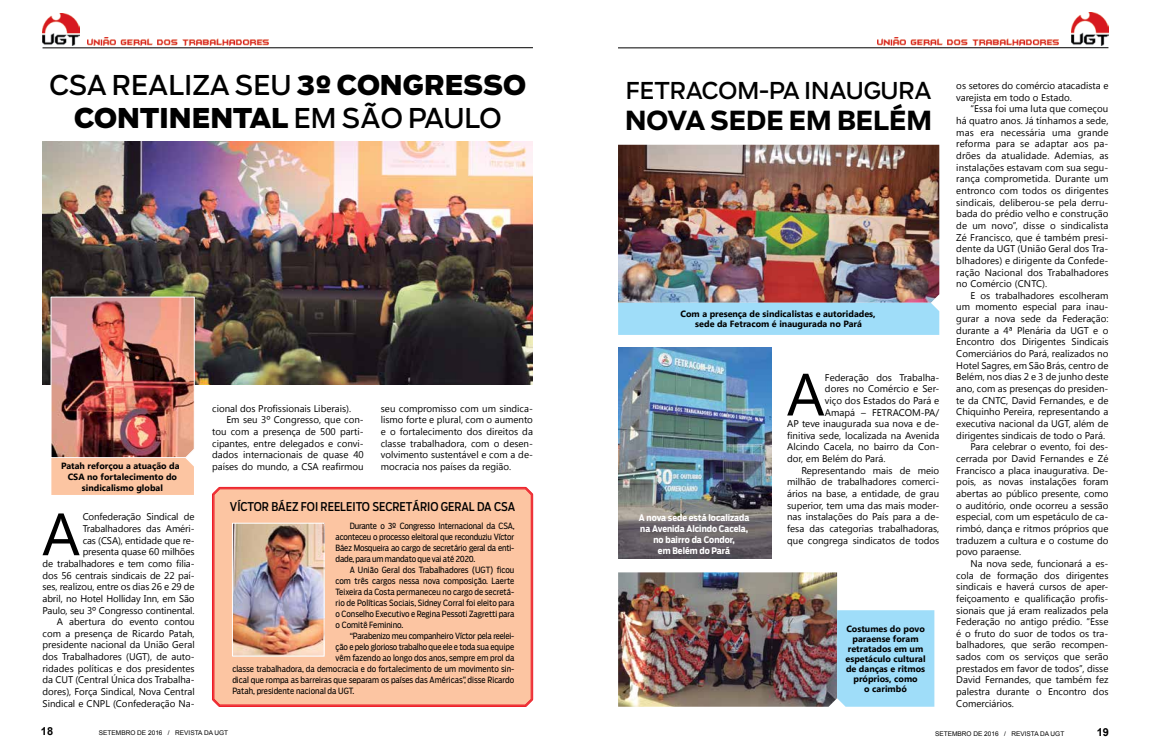
<style>
.page{position:relative;width:1151px;height:755px;background:#fff}
.page>*{position:absolute;margin:0;border:0;box-sizing:border-box;transform-origin:0 0}
.t1{font:59.6px "Segoe UI";color:#000}
.t2{font:27px/32.4px "Boomer";color:#000;text-align:center}
.t3{font:700 26px "Boomer";color:#000}
.t4{font:23px "Boomer";letter-spacing:-.005em;color:#000}
.t5{font:12px "Boomer Cond";color:#000}
.t6{font:700 11px "Arial";color:#000}
.t7{font:9.7px/11.6px "Segoe UI";color:#000;text-align:justify}
.t8{font:700 9px/10px "Segoe UI";color:#000;text-align:center}
.t9{font:700 9px/11px "Boomer Cond";color:#fff;text-align:center}
.t10{font:8.5px/11px "Boomer Cond";letter-spacing:-.01em;color:#000;text-align:justify}
.t11{font:6.5px "Arial";color:#000}
.s1{font-weight:800}
</style>
<div class="page">
<img style="left:43px;top:13px;width:36px;height:33px">
<hr style="left:43px;top:47px;width:490px;height:1px;background:#000">
<hr style="left:618px;top:47px;width:490px;height:1px;background:#000">
<img style="left:88px;top:37px;width:180px;height:8px">
<img style="left:877px;top:37px;width:181px;height:8px">
<img style="left:1071px;top:13px;width:37px;height:32px">
<div style="left:213px;top:487px;width:319px;height:218px;background:#fcc5a2"></div>
<img style="left:234px;top:524px;width:88px;height:129px">
<div style="left:232px;top:522px;width:92px;height:133px;border:1px solid #fff"></div>
<img style="left:43px;top:142px;width:490px;height:242px">
<img style="left:50px;top:296px;width:145px;height:198px">
<img style="left:618px;top:347px;width:154px;height:211px">
<img style="left:618px;top:145px;width:321px;height:157px">
<img style="left:618px;top:572px;width:219px;height:134px">
<div style="left:837px;top:609px;width:97px;height:97px;background:#9fddf9"></div>
<div style="left:618px;top:302px;width:321px;height:32px;background:#9fddf9"></div>
<h2 class="t2" style="left:49px;top:69px;width:478px">CSA REALIZA SEU <span class="s1">3º CONGRESSO<br>CONTINENTAL</span> EM SÃO PAULO</h2>
<p class="t7" style="left:212px;top:402px;width:141px">cional dos Profissionais Liberais).</p>
<p class="t7" style="left:226px;top:413px;width:139px">Em seu 3º Congresso, que con-</p>
<p class="t7" style="left:212px;top:425px;width:153px">tou com a presença de 500 parti-</p>
<p class="t7" style="left:212px;top:436px;width:153px">cipantes, entre delegados e convi-</p>
<p class="t7" style="left:212px;top:448px;width:153px">dados internacionais de quase 40</p>
<p class="t7" style="left:212px;top:460px;width:153px">países do mundo, a CSA reafirmou</p>
<p class="t7" style="left:381px;top:402px;width:154px">seu compromisso com um sindica&shy;lismo forte e plural, com o aumento e o fortalecimento dos direitos da classe trabalhadora, com o desen&shy;volvimento sustentável e com a de-</p>
<p class="t8" style="left:61px;top:460px;width:120px">Patah reforçou a atuação da</p>
<p class="t7" style="left:381px;top:460px;width:132px">mocracia nos países da região.</p>
<p class="t8" style="left:68px;top:470px;width:111px;line-height:10.8px">CSA no fortalecimento do sindicalismo global</p>
<p class="t7" style="left:43px;top:510px;width:154px;text-align:right">Confederação Sindical de<br>Trabalhadores das Améri-<br>cas (CSA), entidade que re-<br>presenta quase 60 milhões<br>de trabalhadores e tem como filia&shy;dos 56 centrais sindicais de 22 paí&shy;ses, realizou, entre os dias 26 e 29 de abril, no Hotel Holliday Inn, em São<br>Paulo, seu 3º Congresso continental.<br>A abertura do evento contou com a presença de Ricardo Patah, presidente nacional da União Geral dos Trabalhadores (UGT), de auto&shy;ridades políticas e dos presidentes da CUT (Central Única dos Trabalha&shy;dores), Força Sindical, Nova Central<br>Sindical e CNPL (Confederação Na-</p>
<h1 class="t1" style="left:42px;top:492px;width:40px">A</h1>
<p class="t5" style="left:230px;top:499px;width:287px">VÍCTOR BÁEZ FOI REELEITO SECRETÁRIO GERAL DA CSA</p>
<p class="t10" style="left:336px;top:520px;width:181px;text-indent:14px">Durante o 3º Congresso Internacional da CSA, aconteceu o processo eleitoral que reconduziu Víctor Báez Mosqueira ao cargo de secretário geral da enti&shy;dade, para um mandato que vai até 2020.</p>
<p class="t10" style="left:336px;top:564px;width:180px;text-indent:14px">A União Geral dos Trabalhadores (UGT) ficou com três cargos nessa nova composição. Laerte Teixeira da Costa permaneceu no cargo de secretá&shy;rio de Políticas Sociais, Sidney Corral foi eleito para o Conselho Executivo e Regina Pessoti Zagretti para o Comitê Feminino.</p>
<p class="t10" style="left:350px;top:630px;width:166px">“Parabenizo meu companheiro Víctor pela reelei-</p>
<p class="t10" style="left:336px;top:641px;width:180px">ção e pelo glorioso trabalho que ele e toda sua equipe</p>
<p class="t10" style="left:336px;top:652px;width:180px">vêm fazendo ao longo dos anos, sempre em prol da</p>
<p class="t10" style="left:232px;top:663px;width:284px">classe trabalhadora, da democracia e do fortalecimento de um movimento sin-</p>
<p class="t10" style="left:232px;top:674px;width:284px">dical que rompa as barreiras que separam os países das Américas”, disse Ricardo</p>
<p class="t10" style="left:232px;top:685px;width:124px">Patah, presidente nacional da UGT.</p>
<h3 class="t4" style="left:626px;top:76px;width:307px">FETRACOM-PA INAUGURA</h3>
<h3 class="t3" style="left:625px;top:104px;width:308px">NOVA SEDE EM BELÉM</h3>
<p class="t8" style="left:680px;top:308px;width:197px">Com a presença de sindicalistas e autoridades, sede da Fetracom é inaugurada no Pará</p>
<p class="t9" style="left:639px;top:512px;width:112px">A nova sede está localizada na Avenida Alcindo Cacela, no bairro da Condor,<br>em Belém do Pará</p>
<h1 class="t1" style="left:786px;top:352px;width:40px">A</h1>
<p class="t7" style="left:825px;top:370px;width:116px">Federação dos Trabalha-</p>
<p class="t7" style="left:825px;top:382px;width:116px">dores no Comércio e Ser-</p>
<p class="t7" style="left:825px;top:394px;width:116px">viço dos Estados do Pará e</p>
<p class="t7" style="left:825px;top:405px;width:116px">Amapá – FETRACOM-PA/</p>
<p class="t7" style="left:787px;top:417px;width:154px">AP teve inaugurada sua nova e de-</p>
<p class="t7" style="left:787px;top:429px;width:154px">finitiva sede, localizada na Avenida</p>
<p class="t7" style="left:787px;top:440px;width:154px">Alcindo Cacela, no bairro da Con-</p>
<p class="t7" style="left:787px;top:452px;width:100px">dor, em Belém do Pará.</p>
<p class="t7" style="left:801px;top:464px;width:139px">Representando mais de meio</p>
<p class="t7" style="left:787px;top:475px;width:154px">milhão de trabalhadores comerci-</p>
<p class="t7" style="left:787px;top:487px;width:154px">ários na base, a entidade, de grau</p>
<p class="t7" style="left:787px;top:498px;width:154px">superior, tem uma das mais moder-</p>
<p class="t7" style="left:787px;top:510px;width:154px">nas instalações do País para a de-</p>
<p class="t7" style="left:787px;top:522px;width:154px">fesa das categorias trabalhadoras,</p>
<p class="t7" style="left:787px;top:533px;width:154px">que congrega sindicatos de todos</p>
<p class="t8" style="left:845px;top:622px;width:82px">Costumes do povo paraense foram retratados em um espetáculo cultural de danças e ritmos próprios, como<br>o carimbó</p>
<p class="t7" style="left:956px;top:79px;width:154px">os setores do comércio atacadista e varejista em todo o Estado.</p>
<p class="t7" style="left:956px;top:103px;width:154px;text-indent:14px">“Essa foi uma luta que começou há quatro anos. Já tínhamos a sede, mas era necessária uma grande reforma para se adaptar aos pa&shy;drões da atualidade. Ademias, as instalações estavam com sua segu&shy;rança comprometida. Durante um entronco com todos os dirigentes sindicais, deliberou-se pela derru&shy;bada do prédio velho e construção de um novo”, disse o sindicalista Zé Francisco, que é também presi&shy;dente da UGT (União Geral dos Tra&shy;blhadores) e dirigente da Confede&shy;ração Nacional dos Trabalhadores no Comércio (CNTC).</p>
<p class="t7" style="left:970px;top:289px;width:139px">E os trabalhadores escolheram</p>
<p class="t7" style="left:956px;top:300px;width:154px">um momento especial para inau-</p>
<p class="t7" style="left:956px;top:312px;width:154px">gurar a nova sede da Federação:</p>
<p class="t7" style="left:956px;top:324px;width:154px">durante a 4ª Plenária da UGT e o</p>
<p class="t7" style="left:956px;top:335px;width:154px">Encontro dos Dirigentes Sindicais</p>
<p class="t7" style="left:956px;top:347px;width:154px">Comerciários do Pará, realizados no</p>
<p class="t7" style="left:956px;top:359px;width:154px">Hotel Sagres, em São Brás, centro de</p>
<p class="t7" style="left:956px;top:370px;width:154px">Belém, nos dias 2 e 3 de junho deste</p>
<p class="t7" style="left:956px;top:382px;width:154px">ano, com as presenças do presiden-</p>
<p class="t7" style="left:956px;top:394px;width:154px">te da CNTC, David Fernandes, e de</p>
<p class="t7" style="left:956px;top:405px;width:154px">Chiquinho Pereira, representando a</p>
<p class="t7" style="left:956px;top:417px;width:154px">executiva nacional da UGT, além de</p>
<p class="t7" style="left:956px;top:428px;width:150px">dirigentes sindicais de todo o Pará.</p>
<p class="t7" style="left:970px;top:440px;width:139px">Para celebrar o evento, foi des-</p>
<p class="t7" style="left:956px;top:452px;width:154px">cerrada por David Fernandes e Zé</p>
<p class="t7" style="left:956px;top:463px;width:154px">Francisco a placa inaugurativa. De-</p>
<p class="t7" style="left:956px;top:475px;width:154px">pois, as novas instalações foram</p>
<p class="t7" style="left:956px;top:487px;width:154px">abertas ao público presente, como</p>
<p class="t7" style="left:956px;top:498px;width:154px">o auditório, onde ocorreu a sessão</p>
<p class="t7" style="left:956px;top:510px;width:154px">especial, com um espetáculo de ca-</p>
<p class="t7" style="left:956px;top:522px;width:154px">rimbó, dança e ritmos próprios que</p>
<p class="t7" style="left:956px;top:533px;width:154px">traduzem a cultura e o costume do</p>
<p class="t7" style="left:956px;top:545px;width:66px">povo paraense.</p>
<p class="t7" style="left:970px;top:556px;width:139px">Na nova sede, funcionará a es-</p>
<p class="t7" style="left:956px;top:568px;width:154px">cola de formação dos dirigentes</p>
<p class="t7" style="left:956px;top:580px;width:154px">sindicais e haverá cursos de aper-</p>
<p class="t7" style="left:956px;top:591px;width:154px">feiçoamento e qualificação profis-</p>
<p class="t7" style="left:956px;top:603px;width:154px">sionais que já eram realizados pela</p>
<p class="t7" style="left:956px;top:615px;width:154px">Federação no antigo prédio. “Esse</p>
<p class="t7" style="left:956px;top:626px;width:154px">é o fruto do suor de todos os tra-</p>
<p class="t7" style="left:956px;top:638px;width:154px">balhadores, que serão recompen-</p>
<p class="t7" style="left:956px;top:650px;width:154px">sados com os serviços que serão</p>
<p class="t7" style="left:956px;top:661px;width:154px">prestados em favor de todos”, disse</p>
<p class="t7" style="left:956px;top:673px;width:154px">David Fernandes, que também fez</p>
<p class="t7" style="left:956px;top:685px;width:154px">palestra durante o Encontro dos</p>
<p class="t7" style="left:956px;top:696px;width:59px">Comerciários.</p>
<p class="t6" style="left:41px;top:722px;width:14px">18</p>
<p class="t11" style="left:99px;top:727px;width:131px">SETEMBRO DE 2016 / REVISTA DA UGT</p>
<p class="t11" style="left:935px;top:728px;width:131px">SETEMBRO DE 2016 / REVISTA DA UGT</p>
<p class="t6" style="left:1097px;top:724px;width:14px">19</p>
</div>
